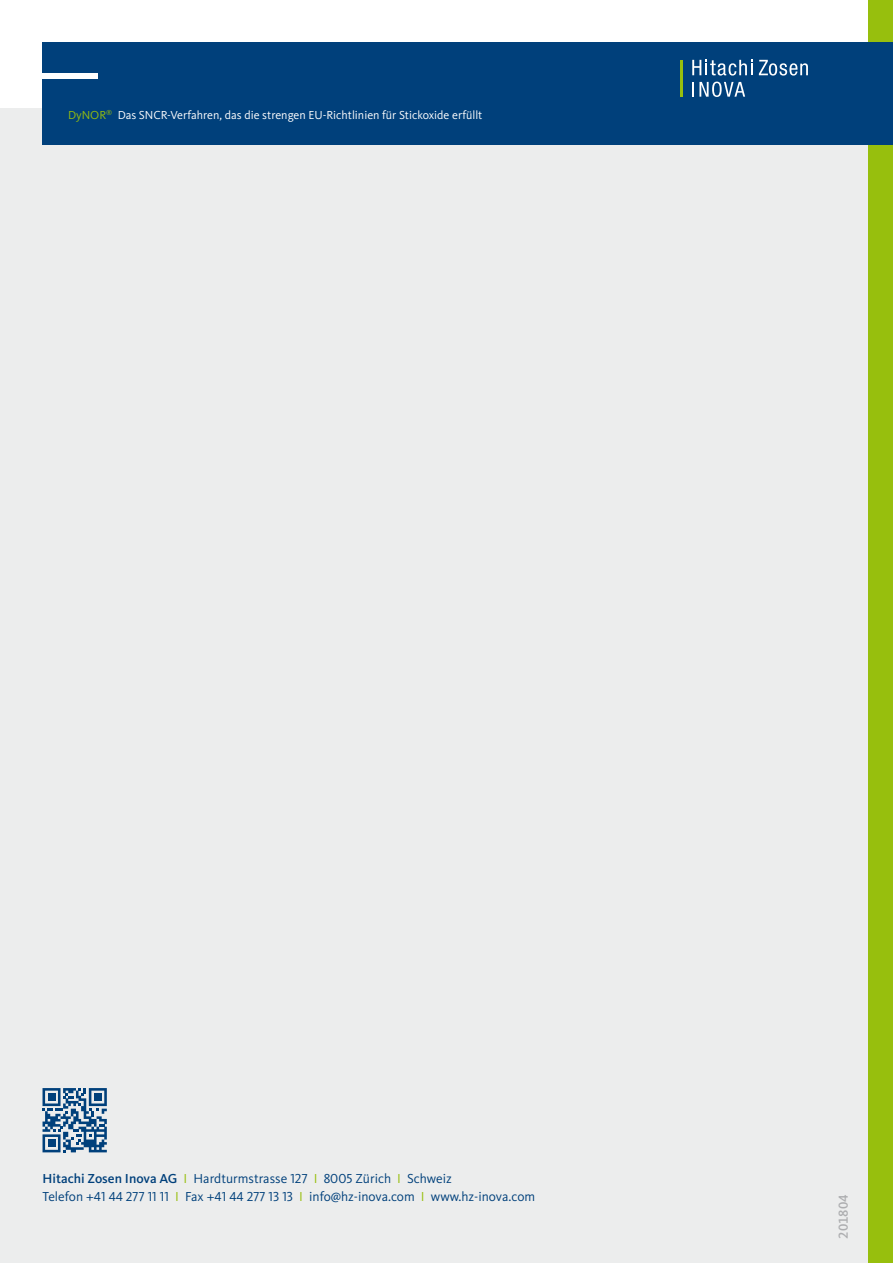
<style>
.page{position:relative;width:893px;height:1263px;background:#fff}
.page>*{position:absolute;margin:0;border:0;box-sizing:border-box;transform-origin:0 0}
.t1{font:13.5px/18px "Kievit Pro";color:#00407b}
.t2{font:500 13.5px "Kievit Pro";color:#adaeb0}
.t3{font:12px "Kievit Pro";color:#fff}
.s1{color:#97bf0d}
.s2{font-weight:500}
</style>
<div class="page">
<div style="left:0;top:108px;width:893px;height:1155px;background:#eceded"></div>
<div style="left:868px;top:0;width:25px;height:1263px;background:#97bf0d"></div>
<div style="left:43px;top:43px;width:850px;height:102px;background:#00407b"></div>
<svg style="left:692px;top:82px;width:53px;height:15px"></svg>
<svg style="left:759px;top:60px;width:49px;height:16px"></svg>
<svg style="left:692px;top:60px;width:61px;height:16px"></svg>
<hr style="left:681px;top:60px;width:2px;height:37px;background:#97bf0d">
<div style="left:34px;top:73px;width:64px;height:6px;background:#fff"></div>
<svg style="left:43px;top:1088px;width:64px;height:64px"></svg>
<p class="t3" style="left:68px;top:107px;width:416px"><span class="s1">DyNOR</span><sup>®</sup> Das SNCR-Verfahren, das die strengen EU-Richtlinien für Stickoxide erfüllt</p>
<p class="t1" style="left:43px;top:1169px;width:494px"><span class="s2">Hitachi Zosen Inova AG</span> <span class="s1">I</span> Hardturmstrasse 127 <span class="s1">I</span> 8005 Zürich <span class="s1">I</span> Schweiz<br>Telefon +41 44 277 11 11 <span class="s1">I</span> Fax +41 44 277 13 13 <span class="s1">I</span> info@hz-inova.com <span class="s1">I</span> www.hz-inova.com</p>
<p class="t2" style="left:835px;top:1239px;width:46px;rotate:-90deg">201804</p>
</div>
